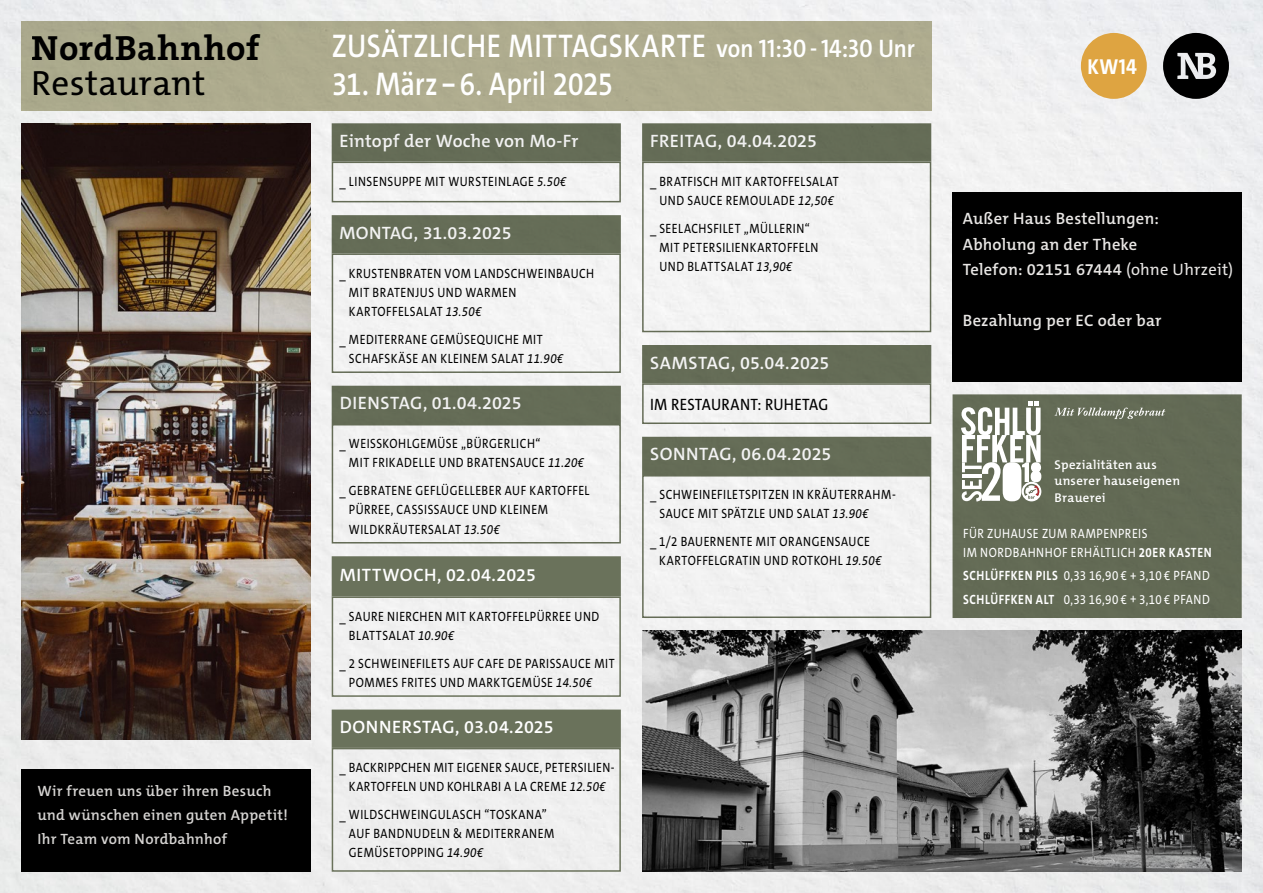
<style>
.page{position:relative;width:1263px;height:893px;background:#f1f1f1}
.page>*{position:absolute;margin:0;border:0;box-sizing:border-box;transform-origin:0 0}
.t1{font:700 35.25px "The Serif C5 Trial";letter-spacing:.015em;color:#000}
.t2{font:35.25px "The Mix C5";letter-spacing:.005em;color:#000}
.t3{font:600 33px "The Sans C5";letter-spacing:.015em;color:#fff;scale:.85 1}
.t4{font:600 33px "The Sans C5";letter-spacing:-.01em;color:#fff;scale:.85 1}
.t5{font:600 25.5px "The Sans S Cd Trial";color:#fff}
.t6{font:700 21.75px "The Sans S Cd Trial";color:#fff}
.t7{font:600 18px "The Mix C5";letter-spacing:.015em;color:#fff}
.t8{font:600 16.5px/25.5px "The Mix C5";letter-spacing:.015em;color:#e8e6e4}
.t9{font:16.5px "The Sans S Cd Trial";letter-spacing:.015em;color:#000}
.t10{font:600 15px/24px "The Mix C5";letter-spacing:.02em;color:#e8e6e4}
.t11{font:13.5px/19.2px "The Sans C5";letter-spacing:.045em;color:#000;scale:.85 1}
.t12{font:13.5px/19.2px "The Sans C5";letter-spacing:.045em;color:#fff;scale:.85 1}
.t13{font:600 12.75px/16.5px "The Mix C5";letter-spacing:.025em;color:#fff}
.s1{font-style:italic}
.s2{font-weight:400}
.s3{font-weight:700}
</style>
<div class="page">
<div style="left:332px;top:124px;width:288px;height:37px;background:#6a725b"></div>
<div style="left:332px;top:123px;width:289px;height:39px;border:2px solid #6a725b"></div>
<div style="left:332px;top:162px;width:289px;height:40px;border:2px solid #6a725b"></div>
<div style="left:643px;top:124px;width:287px;height:37px;background:#6a725b"></div>
<div style="left:642px;top:123px;width:289px;height:39px;border:2px solid #6a725b"></div>
<div style="left:642px;top:162px;width:289px;height:170px;border:2px solid #6a725b"></div>
<div style="left:643px;top:437px;width:287px;height:37px;background:#6a725b"></div>
<div style="left:642px;top:437px;width:289px;height:38px;border:2px solid #6a725b"></div>
<div style="left:642px;top:475px;width:289px;height:143px;border:2px solid #6a725b"></div>
<div style="left:643px;top:346px;width:287px;height:36px;background:#6a725b"></div>
<div style="left:642px;top:345px;width:289px;height:38px;border:2px solid #6a725b"></div>
<div style="left:642px;top:383px;width:289px;height:41px;border:2px solid #6a725b"></div>
<div style="left:952px;top:394px;width:290px;height:224px;background:#636a55;border:2px solid #6a725b"></div>
<img style="left:21px;top:123px;width:289px;height:617px">
<img style="left:642px;top:631px;width:600px;height:241px">
<div style="left:332px;top:216px;width:288px;height:37px;background:#6a725b"></div>
<div style="left:332px;top:215px;width:289px;height:38px;border:2px solid #6a725b"></div>
<div style="left:332px;top:253px;width:289px;height:120px;border:2px solid #6a725b"></div>
<div style="left:332px;top:386px;width:288px;height:37px;background:#6a725b"></div>
<div style="left:332px;top:386px;width:289px;height:38px;border:2px solid #6a725b"></div>
<div style="left:332px;top:424px;width:289px;height:119px;border:2px solid #6a725b"></div>
<div style="left:332px;top:710px;width:288px;height:37px;background:#6a725b"></div>
<div style="left:332px;top:710px;width:289px;height:38px;border:2px solid #6a725b"></div>
<div style="left:332px;top:748px;width:289px;height:124px;border:2px solid #6a725b"></div>
<div style="left:332px;top:557px;width:288px;height:39px;background:#6a725b"></div>
<div style="left:332px;top:556px;width:289px;height:40px;border:2px solid #6a725b"></div>
<div style="left:332px;top:596px;width:289px;height:101px;border:2px solid #6a725b"></div>
<div style="left:21px;top:21px;width:910px;height:90px;background:#aeac8e"></div>
<svg style="left:1163px;top:33px;width:66px;height:66px"></svg>
<svg style="left:1054px;top:408px;width:111px;height:11px"></svg>
<svg style="left:961px;top:402px;width:80px;height:99px"></svg>
<div style="left:21px;top:770px;width:289px;height:102px;background:#000"></div>
<div style="left:952px;top:192px;width:290px;height:190px;background:#000"></div>
<div style="left:1081px;top:33px;width:66px;height:66px;background:#dea441;border-radius:50%"></div>
<h1 class="t1" style="left:32px;top:32px;width:229px">NordBahnhof</h1>
<h2 class="t3" style="left:332px;top:25px;width:442px">ZUSÄTZLICHE MITTAGSKARTE</h2>
<h1 class="t2" style="left:32px;top:60px;width:175px">Restaurant</h1>
<h2 class="t4" style="left:332px;top:63px;width:333px">31. März – 6. April 2025</h2>
<h3 class="t5" style="left:716px;top:37px;width:200px">von 11:30 -14:30 Unr</h3>
<p class="t10" style="left:38px;top:779px;width:252px">Wir freuen uns über ihren Besuch und wünschen einen guten Appetit!<br>Ihr Team vom Nordbahnhof</p>
<h3 class="t7" style="left:340px;top:129px;width:240px">Eintopf der Woche von Mo-Fr</h3>
<p class="t11" style="left:340px;top:172px;width:269px">_ LINSENSUPPE MIT WURSTEINLAGE <span class="s1">5.50€</span></p>
<h3 class="t7" style="left:340px;top:221px;width:174px">MONTAG, 31.03.2025</h3>
<p class="t11" style="left:349px;top:264px;width:290px;text-indent:-9px">_ KRUSTENBRATEN VOM LANDSCHWEINBAUCH<br>MIT BRATENJUS UND WARMEN<br>KARTOFFELSALAT <span class="s1">13.50€</span></p>
<p class="t11" style="left:349px;top:330px;width:254px;text-indent:-9px">_ MEDITERRANE GEMÜSEQUICHE MIT<br>SCHAFSKÄSE AN KLEINEM SALAT <span class="s1">11.90€</span></p>
<h3 class="t7" style="left:340px;top:392px;width:183px">DIENSTAG, 01.04.2025</h3>
<p class="t11" style="left:349px;top:434px;width:278px;text-indent:-9px">_ WEISSKOHLGEMÜSE „BÜRGERLICH“<br>MIT FRIKADELLE UND BRATENSAUCE <span class="s1">11.20€</span></p>
<p class="t11" style="left:349px;top:481px;width:284px;text-indent:-9px">_ GEBRATENE GEFLÜGELLEBER AUF KARTOFFEL<br>PÜRREE, CASSISSAUCE UND KLEINEM<br>WILDKRÄUTERSALAT <span class="s1">13.50€</span></p>
<h3 class="t7" style="left:340px;top:563px;width:198px">MITTWOCH, 02.04.2025</h3>
<p class="t11" style="left:349px;top:607px;width:296px;text-indent:-9px">_ SAURE NIERCHEN MIT KARTOFFELPÜRREE UND<br>BLATTSALAT <span class="s1">10.90€</span></p>
<p class="t11" style="left:349px;top:653px;width:314px;text-indent:-9px">_ 2 SCHWEINEFILETS AUF CAFE DE PARISSAUCE MIT<br>POMMES FRITES UND MARKTGEMÜSE <span class="s1">14.50€</span></p>
<h3 class="t7" style="left:340px;top:716px;width:215px">DONNERSTAG, 03.04.2025</h3>
<p class="t11" style="left:340px;top:758px;width:325px;text-align:center">_ BACKRIPPCHEN MIT EIGENER SAUCE, PETERSILIEN-<br>KARTOFFELN UND KOHLRABI A LA CREME <span class="s1">12.50€</span></p>
<p class="t11" style="left:349px;top:805px;width:243px;text-indent:-9px">_ WILDSCHWEINGULASCH “TOSKANA”<br>AUF BANDNUDELN &amp; MEDITERRANEM<br>GEMÜSETOPPING <span class="s1">14.90€</span></p>
<h3 class="t7" style="left:650px;top:129px;width:168px">FREITAG, 04.04.2025</h3>
<p class="t11" style="left:650px;top:172px;width:224px;text-align:center">_ BRATFISCH MIT KARTOFFELSALAT<br>UND SAUCE REMOULADE <span class="s1">12,50€</span></p>
<p class="t11" style="left:659px;top:219px;width:189px;text-indent:-9px">_ SEELACHSFILET „MÜLLERIN“<br>MIT PETERSILIENKARTOFFELN<br>UND BLATTSALAT <span class="s1">13,90€</span></p>
<h3 class="t7" style="left:650px;top:351px;width:181px">SAMSTAG, 05.04.2025</h3>
<p class="t9" style="left:650px;top:397px;width:180px">IM RESTAURANT: RUHETAG</p>
<h3 class="t7" style="left:650px;top:443px;width:183px">SONNTAG, 06.04.2025</h3>
<p class="t11" style="left:659px;top:485px;width:280px;text-indent:-9px">_ SCHWEINEFILETSPITZEN IN KRÄUTERRAHM-<br>SAUCE MIT SPÄTZLE UND SALAT <span class="s1">13.90€</span></p>
<p class="t11" style="left:659px;top:532px;width:263px;text-indent:-9px">_ 1/2 BAUERNENTE MIT ORANGENSAUCE<br>KARTOFFELGRATIN UND ROTKOHL <span class="s1">19.50€</span></p>
<h3 class="t6" style="left:1087px;top:57px;width:51px">KW14</h3>
<p class="t8" style="left:963px;top:206px;width:272px">Außer Haus Bestellungen:<br>Abholung an der Theke<br>Telefon: 02151 67444 <span class="s2">(ohne Uhrzeit)</span></p>
<p class="t8" style="left:963px;top:308px;width:200px">Bezahlung per EC oder bar</p>
<p class="t13" style="left:1054px;top:456px;width:127px">Spezialitäten aus unserer hauseigenen<br>Brauerei</p>
<p class="t12" style="left:963px;top:524px;width:294px">FÜR ZUHAUSE ZUM RAMPENPREIS<br>IM NORDBAHNHOF ERHÄLTLICH <span class="s3">20ER KASTEN</span></p>
<p class="t12" style="left:963px;top:564px;width:292px;line-height:23.4px"><span class="s3">SCHLÜFFKEN PILS</span> 0,33 16,90 € + 3,10 € PFAND<br><span class="s3">SCHLÜFFKEN ALT</span> 0,33 16,90 € + 3,10 € PFAND</p>
</div>
